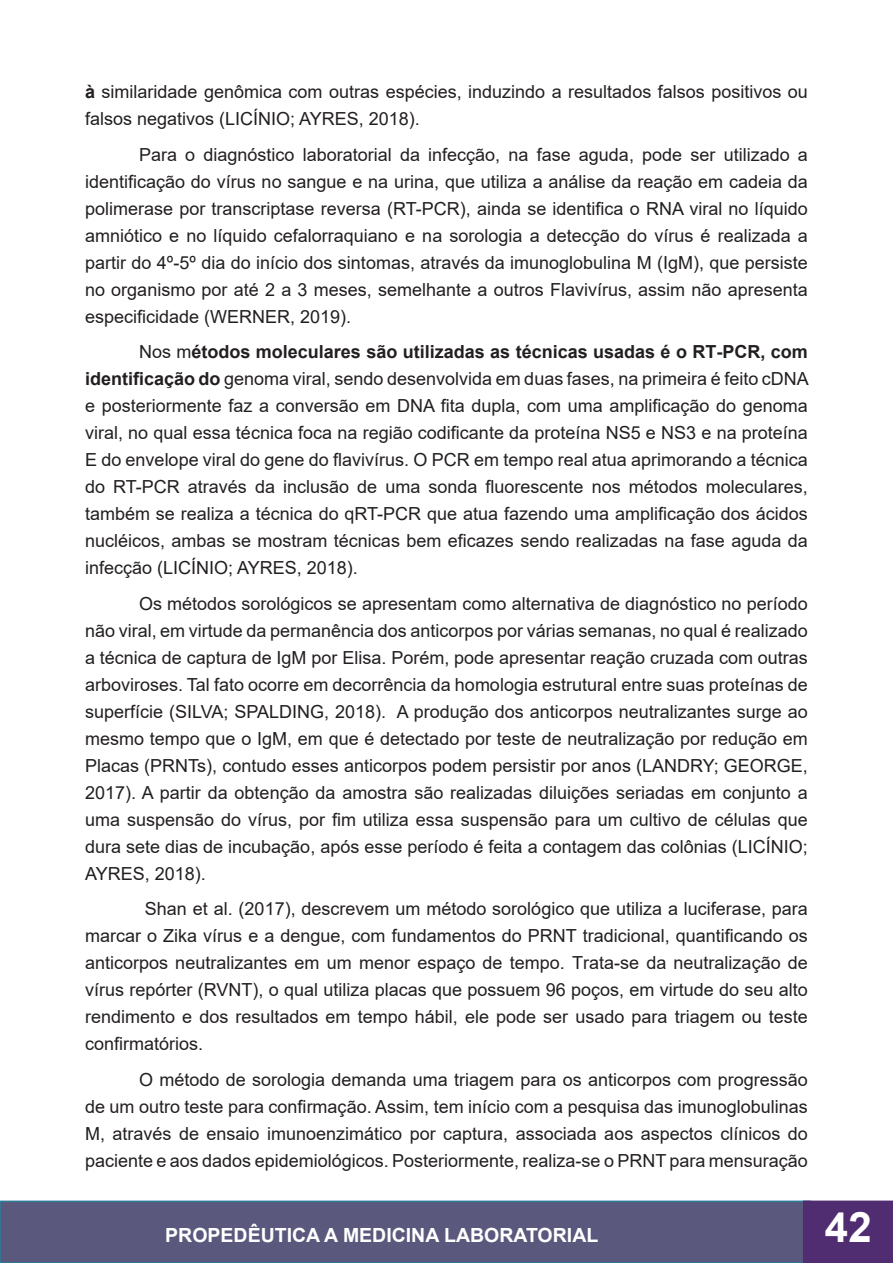
<style>
.page{position:relative;width:893px;height:1263px;background:#fff}
.page>*{position:absolute;margin:0;border:0;box-sizing:border-box;transform-origin:0 0}
.t1{font:700 42px "Arial";color:#fff}
.t2{font:700 19.5px "Arial";color:#fff}
.t3{font:18px/27px "Arial";color:#231f20;text-align:justify}
.s1{font-weight:700}
</style>
<div class="page">
<div style="left:0;top:1200px;width:811px;height:63px;background:#5a597d;border:2px solid #2c7d98"></div>
<div style="left:803px;top:1200px;width:90px;height:63px;background:#502d71;border:2px solid #502d71"></div>
<p class="t3" style="left:85px;top:78px;width:724px"><span class="s1">à</span> similaridade genômica com outras espécies, induzindo a resultados falsos positivos ou falsos negativos (LICÍNIO; AYRES, 2018).</p>
<p class="t3" style="left:85px;top:141px;width:724px;text-indent:54px">Para o diagnóstico laboratorial da infecção, na fase aguda, pode ser utilizado a identificação do vírus no sangue e na urina, que utiliza a análise da reação em cadeia da polimerase por transcriptase reversa (RT-PCR), ainda se identifica o RNA viral no líquido amniótico e no líquido cefalorraquiano e na sorologia a detecção do vírus é realizada a partir do 4º-5º dia do início dos sintomas, através da imunoglobulina M (IgM), que persiste no organismo por até 2 a 3 meses, semelhante a outros Flavivírus, assim não apresenta especificidade (WERNER, 2019).</p>
<p class="t3" style="left:85px;top:338px;width:725px;text-indent:54px">Nos m<span class="s1">étodos moleculares são utilizadas as técnicas usadas é o RT-PCR, com identificação do</span> genoma viral, sendo desenvolvida em duas fases, na primeira é feito cDNA e posteriormente faz a conversão em DNA fita dupla, com uma amplificação do genoma viral, no qual essa técnica foca na região codificante da proteína NS5 e NS3 e na proteína E do envelope viral do gene do flavivírus. O PCR em tempo real atua aprimorando a técnica do RT-PCR através da inclusão de uma sonda fluorescente nos métodos moleculares, também se realiza a técnica do qRT-PCR que atua fazendo uma amplificação dos ácidos nucléicos, ambas se mostram técnicas bem eficazes sendo realizadas na fase aguda da infecção (LICÍNIO; AYRES, 2018).</p>
<p class="t3" style="left:85px;top:590px;width:724px;text-indent:54px">Os métodos sorológicos se apresentam como alternativa de diagnóstico no período não viral, em virtude da permanência dos anticorpos por várias semanas, no qual é realizado a técnica de captura de IgM por Elisa. Porém, pode apresentar reação cruzada com outras arboviroses. Tal fato ocorre em decorrência da homologia estrutural entre suas proteínas de superfície (SILVA; SPALDING, 2018). A produção dos anticorpos neutralizantes surge ao mesmo tempo que o IgM, em que é detectado por teste de neutralização por redução em Placas (PRNTs), contudo esses anticorpos podem persistir por anos (LANDRY; GEORGE, 2017). A partir da obtenção da amostra são realizadas diluições seriadas em conjunto a uma suspensão do vírus, por fim utiliza essa suspensão para um cultivo de células que dura sete dias de incubação, após esse período é feita a contagem das colônias (LICÍNIO; AYRES, 2018).</p>
<p class="t3" style="left:85px;top:895px;width:724px;text-indent:60px">Shan et al. (2017), descrevem um método sorológico que utiliza a luciferase, para marcar o Zika vírus e a dengue, com fundamentos do PRNT tradicional, quantificando os anticorpos neutralizantes em um menor espaço de tempo. Trata-se da neutralização de vírus repórter (RVNT), o qual utiliza placas que possuem 96 poços, em virtude do seu alto rendimento e dos resultados em tempo hábil, ele pode ser usado para triagem ou teste confirmatórios.</p>
<p class="t3" style="left:85px;top:1066px;width:724px;text-indent:54px">O método de sorologia demanda uma triagem para os anticorpos com progressão de um outro teste para confirmação. Assim, tem início com a pesquisa das imunoglobulinas M, através de ensaio imunoenzimático por captura, associada aos aspectos clínicos do paciente e aos dados epidemiológicos. Posteriormente, realiza-se o PRNT para mensuração</p>
<p class="t2" style="left:165px;top:1221px;width:434px">PROPEDÊUTICA A MEDICINA LABORATORIAL</p>
<h1 class="t1" style="left:825px;top:1198px;width:48px">42</h1>
</div>
